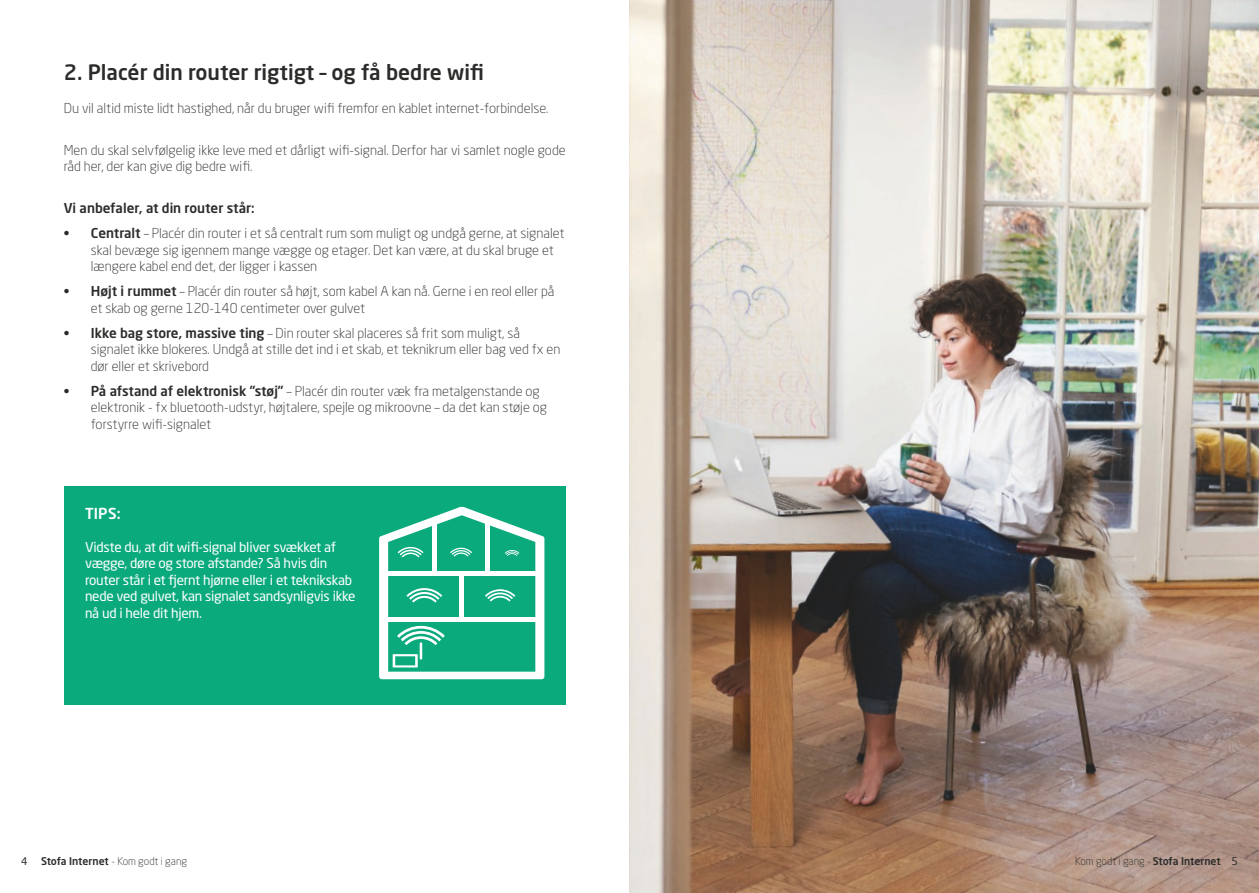
<style>
.page{position:relative;width:1259px;height:893px;background:#fff}
.page>*{position:absolute;margin:0;border:0;box-sizing:border-box;transform-origin:0 0}
.t1{font:500 21px "Neo Sans Std";color:#2b2b2a}
.t2{font:500 15px "Neo Sans Std";color:#fff}
.t3{font:300 13.5px/16.5px "Neo Sans Std";color:#2b2b2a}
.t4{font:13.5px/16.5px "Neo Sans Std";letter-spacing:-.02em;color:#fff}
.t5{font:500 13.5px "Neo Sans Std";color:#2b2b2a}
.t6{font:300 10.5px "Neo Sans Std";color:#2b2b2a}
.t7{font:500 10.5px "Neo Sans Std";color:#2b2b2a}
.t8{font:10.5px "Neo Sans Std";color:#2b2b2a}
.s1{font-weight:500}
.s2{font-weight:300}
.s3{font-weight:400}
</style>
<div class="page">
<div style="left:64px;top:486px;width:502px;height:219px;background:#0aaa7d"></div>
<svg style="left:379px;top:507px;width:165px;height:172px"></svg>
<img style="left:629px;top:0;width:630px;height:893px">
<p class="t1" style="left:64px;top:59px;width:421px">2. Placér din router rigtigt – og få bedre wifi</p>
<p class="t3" style="left:64px;top:99px;width:486px">Du vil altid miste lidt hastighed, når du bruger wifi fremfor en kablet internet-forbindelse.</p>
<p class="t3" style="left:64px;top:141px;width:503px">Men du skal selvfølgelig ikke leve med et dårligt wifi-signal. Derfor har vi samlet nogle gode råd her, der kan give dig bedre wifi.</p>
<p class="t5" style="left:64px;top:200px;width:192px">Vi anbefaler, at din router står:</p>
<p class="t3" style="left:91px;top:225px;width:475px;text-indent:-27px"><span class="s1">• Centralt</span> – Placér din router i et så centralt rum som muligt og undgå gerne, at signalet skal bevæge sig igennem mange vægge og etager. Det kan være, at du skal bruge et længere kabel end det, der ligger i kassen</p>
<p class="t3" style="left:91px;top:283px;width:465px;text-indent:-27px"><span class="s1">• Højt i rummet</span> – Placér din router så højt, som kabel A kan nå. Gerne i en reol eller på et skab og gerne 120-140 centimeter over gulvet</p>
<p class="t3" style="left:91px;top:324px;width:471px;text-indent:-27px"><span class="s1">• Ikke bag store, massive ting</span> – Din router skal placeres så frit som muligt, så signalet ikke blokeres. Undgå at stille det ind i et skab, et teknikrum eller bag ved fx en dør eller et skrivebord</p>
<p class="t3" style="left:91px;top:382px;width:458px;text-indent:-27px"><span class="s1">• På afstand af elektronisk ”støj”</span> – Placér din router væk fra metalgenstande og elektronik - fx bluetooth-udstyr, højtalere, spejle og mikroovne – da det kan støje og forstyrre wifi-signalet</p>
<p class="t2" style="left:85px;top:504px;width:37px">TIPS:</p>
<p class="t4" style="left:85px;top:538px;width:272px">Vidste du, at dit wifi-signal bliver svækket af vægge, døre og store afstande? Så hvis din router står i et fjernt hjørne eller i et teknikskab nede ved gulvet, kan signalet sandsynligvis ikke nå ud i hele dit hjem.</p>
<p class="t8" style="left:21px;top:854px;width:8px">4</p>
<p class="t7" style="left:41px;top:854px;width:147px">Stofa Internet <span class="s2">- Kom godt i gang</span></p>
<p class="t6" style="left:1075px;top:854px;width:164px">Kom godt i gang - <span class="s1">Stofa Internet</span> <span class="s3">5</span></p>
</div>
